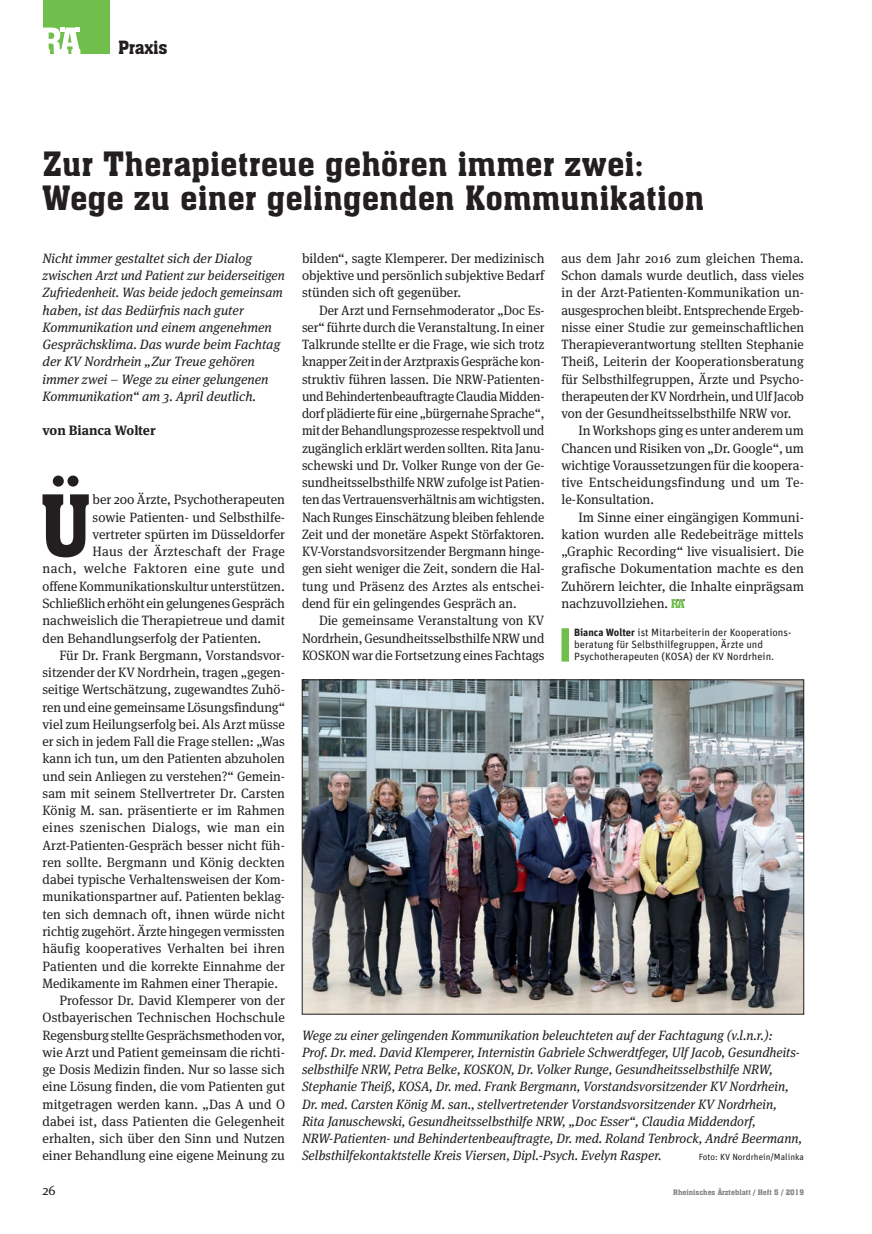
<style>
.page{position:relative;width:872px;height:1234px;background:#fff}
.page>*{position:absolute;margin:0;border:0;box-sizing:border-box;transform-origin:0 0}
.t1{font:83.1px "Aachen BT";color:#231f20}
.t2{font:33px/34.5px "Aachen BT";color:#231f20}
.t3{font:18px "Aachen BT";letter-spacing:-.015em;color:#231f20}
.t4{font:13.5px/17.2px "Meta Serif OT";color:#231f20;text-align:justify}
.t5{font:italic 13.5px/17.2px "Meta Serif OT";color:#231f20}
.t6{font:13.5px/17.2px "Meta Serif OT";color:#231f20;text-align:justify;scale:.96 1}
.t7{font:13.5px "Meta Serif OT";letter-spacing:.02em;color:#231f20}
.t8{font:13.5px "Meta Serif OT";letter-spacing:.025em;color:#231f20}
.t9{font:13.5px "Meta Serif OT";letter-spacing:.03em;color:#231f20}
.t10{font:700 13.5px "Meta Serif OT";color:#231f20}
.t11{font:10.5px/12px "Unit";color:#231f20}
.t12{font:9px "Unit";color:#231f20}
.t13{font:7.5px "Aachen BT";color:#808285}
.s1{font-weight:700}
</style>
<div class="page">
<div style="left:43px;top:0;width:66px;height:54px;background:#70bf4c"></div>
<svg style="left:43px;top:28px;width:37px;height:26px"></svg>
<svg style="left:671px;top:599px;width:13px;height:9px"></svg>
<img style="left:304px;top:681px;width:498px;height:331px">
<div style="left:561px;top:628px;width:8px;height:33px;background:#70bf4c"></div>
<h3 class="t3" style="left:118px;top:36px;width:51px">Praxis</h3>
<h2 class="t2" style="left:43px;top:146px;width:663px">Zur Therapietreue gehören immer zwei:<br>Wege zu einer gelingenden Kommunikation</h2>
<p class="t5" style="left:43px;top:249px;width:244px">Nicht immer gestaltet sich der Dialog zwischen Arzt und Patient zur beiderseitigen Zufriedenheit. Was beide jedoch gemeinsam haben, ist das Bedürfnis nach guter Kommunikation und einem angenehmen Gesprächsklima. Das wurde beim Fachtag der KV Nordrhein „Zur Treue gehören immer zwei – Wege zu einer gelungenen Kommunikation“ am 3. April deutlich.</p>
<p class="t10" style="left:43px;top:422px;width:115px">von Bianca Wolter</p>
<h1 class="t1" style="left:39px;top:473px;width:55px">Ü</h1>
<p class="t4" style="left:561px;top:249px;width:244px">aus dem Jahr 2016 zum gleichen Thema.</p>
<p class="t4" style="left:561px;top:266px;width:244px">Schon damals wurde deutlich, dass vieles</p>
<p class="t4" style="left:561px;top:284px;width:244px">in der Arzt-Patienten-Kommunikation un-</p>
<p class="t4" style="left:561px;top:301px;width:244px">ausgesprochen bleibt. Entsprechende Ergeb-</p>
<p class="t4" style="left:561px;top:318px;width:244px">nisse einer Studie zur gemeinschaftlichen</p>
<p class="t4" style="left:561px;top:335px;width:244px">Therapieverantwortung stellten Stephanie</p>
<p class="t4" style="left:561px;top:353px;width:244px">Theiß, Leiterin der Kooperationsberatung</p>
<p class="t4" style="left:561px;top:370px;width:244px">für Selbsthilfegruppen, Ärzte und Psycho-</p>
<p class="t4" style="left:561px;top:387px;width:244px">therapeuten der KV Nordrhein, und Ulf Jacob</p>
<p class="t4" style="left:561px;top:404px;width:231px">von der Gesundheitsselbsthilfe NRW vor.</p>
<p class="t4" style="left:578px;top:422px;width:227px">In Workshops ging es unter anderem um</p>
<p class="t4" style="left:561px;top:439px;width:244px">Chancen und Risiken von „Dr. Google“, um</p>
<p class="t4" style="left:561px;top:456px;width:242px">wichtige Voraussetzungen für die koopera-</p>
<p class="t7" style="left:561px;top:474px;width:244px">tive Entscheidungsfindung und um Te-</p>
<p class="t4" style="left:561px;top:491px;width:94px">le-Konsultation.</p>
<p class="t4" style="left:578px;top:508px;width:227px">Im Sinne einer eingängigen Kommuni-</p>
<p class="t4" style="left:561px;top:525px;width:244px">kation wurden alle Redebeiträge mittels</p>
<p class="t4" style="left:561px;top:542px;width:244px">„Graphic Recording“ live visualisiert. Die</p>
<p class="t4" style="left:561px;top:560px;width:244px">grafische Dokumentation machte es den</p>
<p class="t4" style="left:561px;top:577px;width:244px">Zuhörern leichter, die Inhalte einprägsam</p>
<p class="t4" style="left:561px;top:594px;width:108px">nachzuvollziehen.</p>
<p class="t11" style="left:574px;top:625px;width:217px"><span class="s1">Bianca Wolter</span> ist Mitarbeiterin der Kooperations&shy;beratung für Selbsthilfegruppen, Ärzte und<br>Psychotherapeuten (KOSA) der KV Nordrhein.</p>
<p class="t4" style="left:302px;top:249px;width:244px">bilden“, sagte Klemperer. Der medizinisch objektive und persönlich subjektive Bedarf stünden sich oft gegenüber.</p>
<p class="t6" style="left:302px;top:301px;width:254px;text-indent:17px">Der Arzt und Fernsehmoderator „Doc Es&shy;ser“ führte durch die Veranstaltung. In einer Talkrunde stellte er die Frage, wie sich trotz knapper Zeit in der Arztpraxis Gespräche kon&shy;struktiv führen lassen. Die NRW-Patienten&shy;und Behindertenbeauftragte Claudia Midden&shy;dorf plädierte für eine „bürgernahe Sprache“, mit der Behandlungsprozesse respektvoll und zugänglich erklärt werden sollten. Rita Janu&shy;schewski und Dr. Volker Runge von der Ge&shy;sundheitsselbsthilfe NRW zufolge ist Patien&shy;ten das Vertrauensverhältnis am wichtigsten.<br>Nach Runges Einschätzung bleiben fehlende Zeit und der monetäre Aspekt Störfaktoren.<br>KV-Vorstandsvorsitzender Bergmann hinge&shy;gen sieht weniger die Zeit, sondern die Hal&shy;tung und Präsenz des Arztes als entschei&shy;dend für ein gelingendes Gespräch an.</p>
<p class="t4" style="left:302px;top:611px;width:244px;text-indent:17px">Die gemeinsame Veranstaltung von KV Nordrhein, Gesundheitsselbsthilfe NRW und KOSKON war die Fortsetzung eines Fachtags</p>
<p class="t4" style="left:93px;top:491px;width:194px">ber 200 Ärzte, Psychotherapeuten</p>
<p class="t4" style="left:93px;top:508px;width:194px">sowie Patienten- und Selbsthilfe-</p>
<p class="t4" style="left:93px;top:525px;width:194px">vertreter spürten im Düsseldorfer</p>
<p class="t7" style="left:93px;top:543px;width:194px">Haus der Ärzteschaft der Frage</p>
<p class="t9" style="left:43px;top:560px;width:244px">nach, welche Faktoren eine gute und</p>
<p class="t6" style="left:43px;top:577px;width:254px">offene Kommunikationskultur unterstützen.</p>
<p class="t4" style="left:43px;top:594px;width:244px">Schließlich erhöht ein gelungenes Gespräch</p>
<p class="t4" style="left:43px;top:611px;width:244px">nachweislich die Therapietreue und damit</p>
<p class="t4" style="left:43px;top:629px;width:220px">den Behandlungserfolg der Patienten.</p>
<p class="t4" style="left:60px;top:646px;width:227px">Für Dr. Frank Bergmann, Vorstandsvor-</p>
<p class="t4" style="left:43px;top:663px;width:244px">sitzender der KV Nordrhein, tragen „gegen-</p>
<p class="t4" style="left:43px;top:680px;width:244px">seitige Wertschätzung, zugewandtes Zuhö-</p>
<p class="t4" style="left:43px;top:698px;width:244px">ren und eine gemeinsame Lösungsfindung“</p>
<p class="t4" style="left:43px;top:715px;width:244px">viel zum Heilungserfolg bei. Als Arzt müsse</p>
<p class="t4" style="left:43px;top:732px;width:244px">er sich in jedem Fall die Frage stellen: „Was</p>
<p class="t4" style="left:43px;top:749px;width:244px">kann ich tun, um den Patienten abzuholen</p>
<p class="t4" style="left:43px;top:767px;width:244px">und sein Anliegen zu verstehen?“ Gemein-</p>
<p class="t4" style="left:43px;top:784px;width:244px">sam mit seinem Stellvertreter Dr. Carsten</p>
<p class="t4" style="left:43px;top:801px;width:244px">König M. san. präsentierte er im Rahmen</p>
<p class="t8" style="left:43px;top:819px;width:244px">eines szenischen Dialogs, wie man ein</p>
<p class="t4" style="left:43px;top:836px;width:244px">Arzt-Patienten-Gespräch besser nicht füh-</p>
<p class="t4" style="left:43px;top:853px;width:244px">ren sollte. Bergmann und König deckten</p>
<p class="t4" style="left:43px;top:870px;width:244px">dabei typische Verhaltensweisen der Kom-</p>
<p class="t4" style="left:43px;top:887px;width:244px">munikationspartner auf. Patienten beklag-</p>
<p class="t4" style="left:43px;top:905px;width:244px">ten sich demnach oft, ihnen würde nicht</p>
<p class="t4" style="left:43px;top:922px;width:244px">richtig zugehört. Ärzte hingegen vermissten</p>
<p class="t7" style="left:43px;top:939px;width:244px">häufig kooperatives Verhalten bei ihren</p>
<p class="t4" style="left:43px;top:956px;width:244px">Patienten und die korrekte Einnahme der</p>
<p class="t4" style="left:43px;top:974px;width:237px">Medikamente im Rahmen einer Therapie.</p>
<p class="t4" style="left:60px;top:991px;width:227px">Professor Dr. David Klemperer von der</p>
<p class="t4" style="left:43px;top:1008px;width:244px">Ostbayerischen Technischen Hochschule</p>
<p class="t4" style="left:43px;top:1025px;width:244px">Regensburg stellte Gesprächsmethoden vor,</p>
<p class="t4" style="left:43px;top:1043px;width:244px">wie Arzt und Patient gemeinsam die richti-</p>
<p class="t4" style="left:43px;top:1060px;width:244px">ge Dosis Medizin finden. Nur so lasse sich</p>
<p class="t4" style="left:43px;top:1077px;width:244px">eine Lösung finden, die vom Patienten gut</p>
<p class="t4" style="left:43px;top:1094px;width:244px">mitgetragen werden kann. „Das A und O</p>
<p class="t4" style="left:43px;top:1112px;width:244px">dabei ist, dass Patienten die Gelegenheit</p>
<p class="t4" style="left:43px;top:1129px;width:244px">erhalten, sich über den Sinn und Nutzen</p>
<p class="t4" style="left:43px;top:1146px;width:244px">einer Behandlung eine eigene Meinung zu</p>
<p class="t5" style="left:302px;top:1025px;width:501px">Wege zu einer gelingenden Kommunikation beleuchteten auf der Fachtagung (v.l.n.r.):<br>Prof. Dr. med. David Klemperer, Internistin Gabriele Schwerdtfeger, Ulf Jacob, Gesundheits&shy;selbsthilfe NRW, Petra Belke, KOSKON, Dr. Volker Runge, Gesundheitsselbsthilfe NRW, Stephanie Theiß, KOSA, Dr. med. Frank Bergmann, Vorstandsvorsitzender KV Nordrhein, Dr. med. Carsten König M. san., stellvertretender Vorstandsvorsitzender KV Nordrhein, Rita Januschewski, Gesundheitsselbsthilfe NRW, „Doc Esser“, Claudia Middendorf, NRW-Patienten- und Behindertenbeauftragte, Dr. med. Roland Tenbrock, André Beermann, Selbsthilfekontaktstelle Kreis Viersen, Dipl.-Psych. Evelyn Rasper.</p>
<p class="t12" style="left:698px;top:1151px;width:107px">Foto: KV Nordrhein/Malinka</p>
<p class="t4" style="left:43px;top:1181px;width:15px">26</p>
<p class="t13" style="left:673px;top:1187px;width:132px">Rheinisches Ärzteblatt / Heft 5 / 2019</p>
</div>
